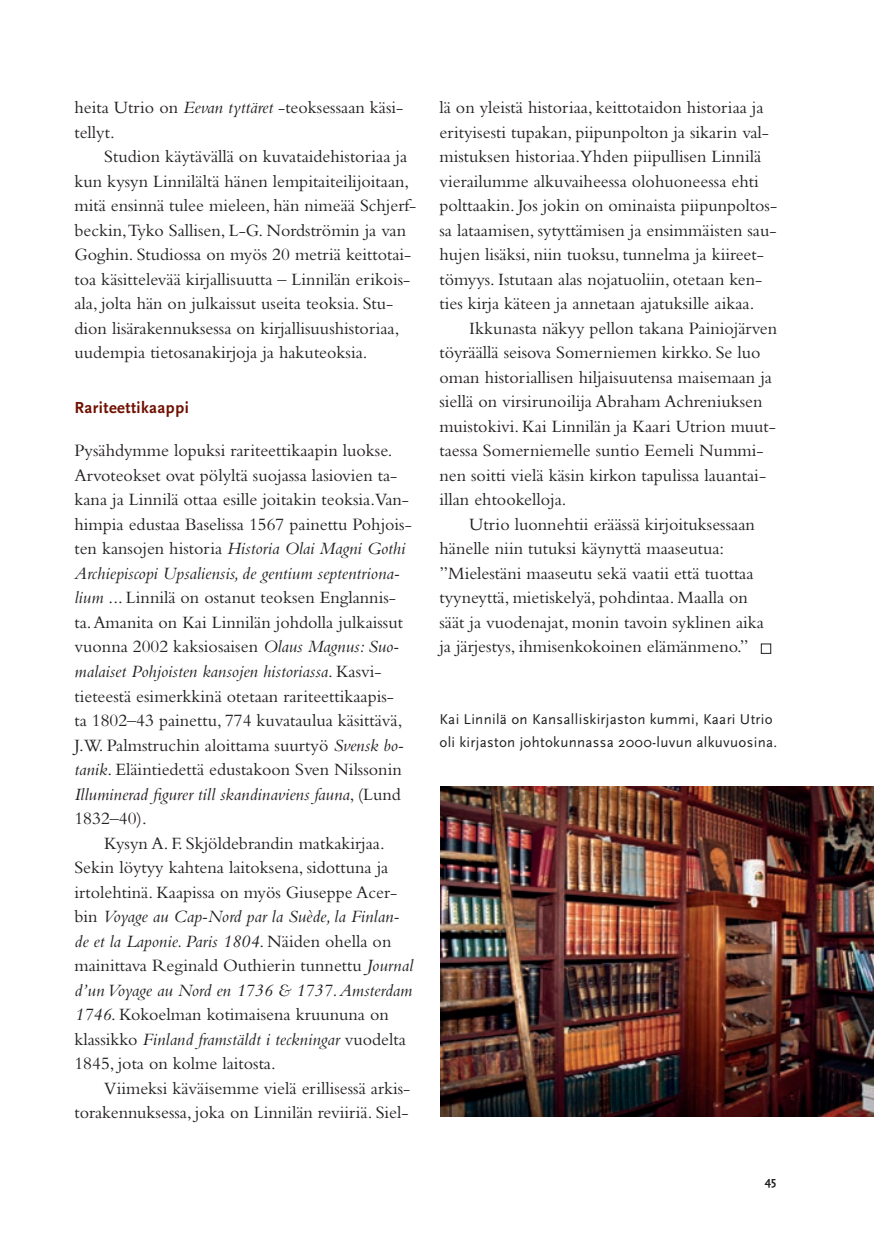
<style>
.page{position:relative;width:874px;height:1241px;background:#fff}
.page>*{position:absolute;margin:0;border:0;box-sizing:border-box;transform-origin:0 0}
.t1{font:18.03px/24.5px "Bembo";color:#231f20}
.t2{font:italic 18.03px "Bembo";color:#231f20}
.t3{font:700 16.62px "Scala Sans";letter-spacing:.025em;color:#6f0f00}
.t4{font:14.88px/22.8px "Scala Sans";letter-spacing:.02em;color:#231f20}
.t5{font:700 12.25px "Scala Sans";color:#231f20}
.s1{font-style:italic}
.s2{font-style:normal}
</style>
<div class="page">
<img style="left:440px;top:786px;width:433px;height:330px">
<p class="t1" style="left:74px;top:95px;width:330px">heita Utrio on <span class="s1">Eevan tyttäret</span> -teoksessaan käsi&shy;tellyt.</p>
<p class="t1" style="left:74px;top:144px;width:343px;text-indent:30px">Studion käytävällä on kuvataidehistoriaa ja kun kysyn Linnilältä hänen lempitaiteilijoitaan, mitä ensinnä tulee mieleen, hän nimeää Schjerf&shy;beckin,Tyko Sallisen, L-G. Nordströmin ja van Goghin. Studiossa on myös 20 metriä keittotai&shy;toa käsittelevää kirjallisuutta – Linnilän erikois&shy;ala, jolta hän on julkaissut useita teoksia. Stu&shy;dion lisärakennuksessa on kirjallisuushistoriaa, uudempia tietosanakirjoja ja hakuteoksia.</p>
<p class="t3" style="left:74px;top:398px;width:116px">Rariteettikaappi</p>
<p class="t1" style="left:74px;top:438px;width:319px">Pysähdymme lopuksi rariteettikaapin luokse.</p>
<p class="t1" style="left:74px;top:462px;width:324px">Arvoteokset ovat pölyltä suojassa lasiovien ta-</p>
<p class="t1" style="left:74px;top:487px;width:336px">kana ja Linnilä ottaa esille joitakin teoksia.Van-</p>
<p class="t1" style="left:74px;top:511px;width:339px">himpia edustaa Baselissa 1567 painettu Pohjois-</p>
<p class="t2" style="left:74px;top:538px;width:332px"><span class="s2">ten kansojen historia</span> Historia Olai Magni Gothi</p>
<p class="t2" style="left:74px;top:562px;width:326px">Archiepiscopi Upsaliensis, de gentium septentriona-</p>
<p class="t1" style="left:74px;top:585px;width:323px"><span class="s1">lium</span> ... Linnilä on ostanut teoksen Englannis-</p>
<p class="t1" style="left:74px;top:609px;width:330px">ta. Amanita on Kai Linnilän johdolla julkaissut</p>
<p class="t1" style="left:74px;top:634px;width:326px">vuonna 2002 kaksiosaisen <span class="s1">Olaus Magnus: Suo-</span></p>
<p class="t2" style="left:74px;top:660px;width:308px">malaiset Pohjoisten kansojen historiassa<span class="s2">. Kasvi-</span></p>
<p class="t1" style="left:74px;top:683px;width:321px">tieteestä esimerkkinä otetaan rariteettikaapis-</p>
<p class="t1" style="left:74px;top:707px;width:329px">ta 1802–43 painettu, 774 kuvataulua käsittävä,</p>
<p class="t1" style="left:74px;top:732px;width:331px">J.W. Palmstruchin aloittama suurtyö <span class="s1">Svensk bo-</span></p>
<p class="t1" style="left:74px;top:756px;width:328px"><span class="s1">tanik</span>. Eläintiedettä edustakoon Sven Nilssonin</p>
<p class="t2" style="left:74px;top:783px;width:328px">Illuminerad figurer till skandinaviens fauna<span class="s2">, (Lund</span></p>
<p class="t1" style="left:74px;top:805px;width:74px">1832–40).</p>
<p class="t1" style="left:104px;top:830px;width:282px">Kysyn A. F. Skjöldebrandin matkakirjaa.</p>
<p class="t1" style="left:74px;top:854px;width:315px">Sekin löytyy kahtena laitoksena, sidottuna ja</p>
<p class="t1" style="left:74px;top:879px;width:324px">irtolehtinä. Kaapissa on myös Giuseppe Acer-</p>
<p class="t2" style="left:74px;top:905px;width:326px"><span class="s2">bin</span> Voyage au Cap-Nord par la Suède, la Finlan-</p>
<p class="t2" style="left:74px;top:930px;width:318px">de et la Laponie. Paris 1804<span class="s2">. Näiden ohella on</span></p>
<p class="t1" style="left:74px;top:952px;width:340px">mainittava Reginald Outhierin tunnettu <span class="s1">Journal</span></p>
<p class="t2" style="left:74px;top:979px;width:339px">d’un Voyage au Nord en 1736 &amp; 1737. Amsterdam</p>
<p class="t1" style="left:74px;top:1001px;width:316px"><span class="s1">1746</span>. Kokoelman kotimaisena kruununa on</p>
<p class="t2" style="left:74px;top:1028px;width:333px"><span class="s2">klassikko</span> Finland framstäldt i teckningar <span class="s2">vuodelta</span></p>
<p class="t1" style="left:74px;top:1050px;width:203px">1845, jota on kolme laitosta.</p>
<p class="t1" style="left:104px;top:1075px;width:307px">Viimeksi käväisemme vielä erillisessä arkis-</p>
<p class="t1" style="left:74px;top:1099px;width:335px">torakennuksessa, joka on Linnilän reviiriä. Siel-</p>
<p class="t1" style="left:439px;top:95px;width:339px">lä on yleistä historiaa, keittotaidon historiaa ja erityisesti tupakan, piipunpolton ja sikarin val&shy;mistuksen historiaa.Yhden piipullisen Linnilä vierailumme alkuvaiheessa olohuoneessa ehti polttaakin. Jos jokin on ominaista piipunpoltos&shy;sa lataamisen, sytyttämisen ja ensimmäisten sau&shy;hujen lisäksi, niin tuoksu, tunnelma ja kiireet&shy;tömyys. Istutaan alas nojatuoliin, otetaan ken&shy;ties kirja käteen ja annetaan ajatuksille aikaa.</p>
<p class="t1" style="left:439px;top:315px;width:339px;text-indent:30px">Ikkunasta näkyy pellon takana Painiojärven töyräällä seisova Somerniemen kirkko. Se luo oman historiallisen hiljaisuutensa maisemaan ja siellä on virsirunoilija Abraham Achreniuksen muistokivi. Kai Linnilän ja Kaari Utrion muut&shy;taessa Somerniemelle suntio Eemeli Nummi&shy;nen soitti vielä käsin kirkon tapulissa lauantai&shy;illan ehtookelloja.</p>
<p class="t1" style="left:439px;top:511px;width:326px;text-indent:30px">Utrio luonnehtii eräässä kirjoituksessaan hänelle niin tutuksi käynyttä maaseutua: ”Mielestäni maaseutu sekä vaatii että tuottaa tyyneyttä, mietiskelyä, pohdintaa. Maalla on säät ja vuodenajat, monin tavoin syklinen aika ja järjestys, ihmisenkokoinen elämänmeno.”</p>
<p class="t4" style="left:439px;top:708px;width:339px">Kai Linnilä on Kansalliskirjaston kummi, Kaari Utrio oli kirjaston johtokunnassa 2000-luvun alkuvuosina.</p>
<p class="t5" style="left:764px;top:1174px;width:13px">45</p>
</div>
